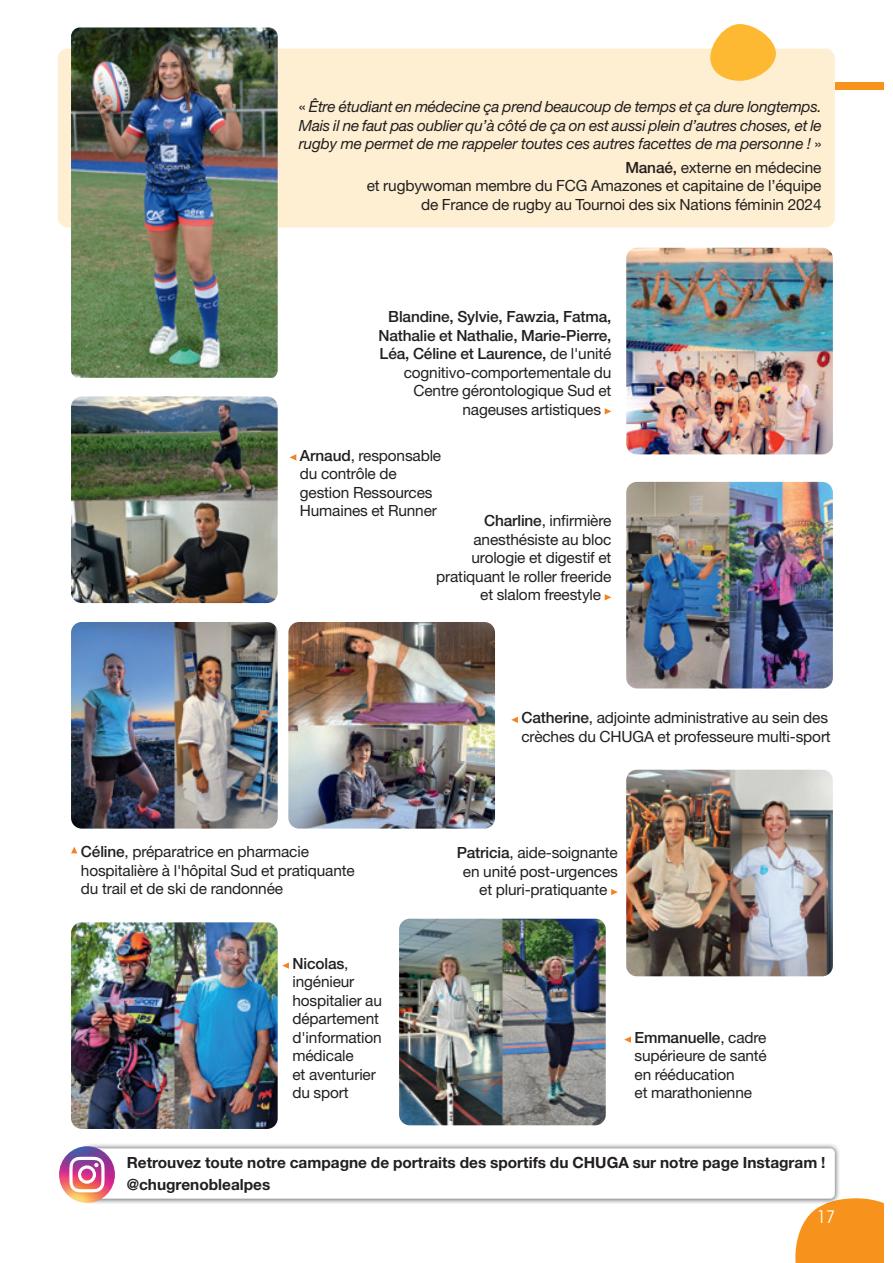
<style>
.page{position:relative;width:893px;height:1263px;background:#fff}
.page>*{position:absolute;margin:0;border:0;box-sizing:border-box;transform-origin:0 0}
.t1{font:condensed 17.1px "ITC Avant Garde Std";color:#fff}
.t2{font:15.45px/18.5px "Helvetica Neue LT Std";letter-spacing:-.01em;color:#231f20}
.t3{font:italic 15.45px/18.5px "Helvetica Neue LT Std";letter-spacing:-.01em;color:#231f20;text-align:justify}
.t4{font:700 15.45px/22px "Helvetica Neue LT Std";color:#231f20}
.t5{font:500 15.45px "Helvetica Neue LT Std";letter-spacing:-.01em;color:#231f20}
.s1{font-style:normal}
.s2{font-weight:500}
.s3{font-weight:400}
</style>
<div class="page">
<div style="left:58px;top:49px;width:777px;height:178px;background:#feefd2;border-radius:10px"></div>
<div style="left:835px;top:82px;width:48px;height:8px;background:#f7931d"></div>
<svg style="left:795px;top:1198px;width:88px;height:65px;background:#f79c31"></svg>
<img style="left:81px;top:1144px;width:759px;height:60px">
<img style="left:825px;top:1200px;width:15px;height:4px">
<div style="left:86px;top:1148px;width:749px;height:51px;background:#fff;border-radius:5px"></div>
<img style="left:59px;top:1146px;width:56px;height:57px;border-radius:50%">
<svg style="left:69px;top:1157px;width:36px;height:35px"></svg>
<img style="left:71px;top:27px;width:207px;height:351px">
<img style="left:288px;top:622px;width:207px;height:207px;border-radius:11px">
<img style="left:71px;top:622px;width:207px;height:207px;border-radius:11px">
<img style="left:71px;top:396px;width:207px;height:207px;border-radius:11px">
<img style="left:71px;top:922px;width:207px;height:207px;border-radius:11px">
<img style="left:399px;top:919px;width:207px;height:206px;border-radius:11px">
<img style="left:626px;top:770px;width:207px;height:206px;border-radius:11px">
<svg style="left:710px;top:24px;width:66px;height:57px"></svg>
<img style="left:626px;top:248px;width:207px;height:206px;border-radius:11px">
<svg style="left:605px;top:408px;width:6px;height:7px"></svg>
<svg style="left:290px;top:454px;width:6px;height:7px"></svg>
<img style="left:626px;top:482px;width:207px;height:207px;border-radius:11px">
<svg style="left:605px;top:594px;width:6px;height:6px"></svg>
<svg style="left:611px;top:889px;width:7px;height:6px"></svg>
<svg style="left:511px;top:717px;width:7px;height:6px"></svg>
<svg style="left:71px;top:847px;width:6px;height:6px"></svg>
<svg style="left:282px;top:962px;width:7px;height:7px"></svg>
<svg style="left:624px;top:1036px;width:7px;height:7px"></svg>
<p class="t3" style="left:299px;top:99px;width:524px"><span class="s1">«</span> Être étudiant en médecine ça prend beaucoup de temps et ça dure longtemps.<br>Mais il ne faut pas oublier qu’à côté de ça on est aussi plein d’autres choses, et le rugby me permet de me rappeler toutes ces autres facettes de ma personne ! <span class="s1">»</span></p>
<p class="t2" style="left:367px;top:159px;width:456px;text-align:right"><span class="s2">Manaé,</span> externe en médecine<br>et rugbywoman membre du FCG Amazones et capitaine de l’équipe de France de rugby au Tournoi des six Nations féminin 2024</p>
<p class="t5" style="left:388px;top:311px;width:225px">Blandine, Sylvie, Fawzia, Fatma,</p>
<p class="t5" style="left:378px;top:329px;width:234px">Nathalie et Nathalie, Marie-Pierre,</p>
<p class="t5" style="left:380px;top:348px;width:233px">Léa, Céline et Laurence, <span class="s3">de l'unité</span></p>
<p class="t2" style="left:404px;top:364px;width:209px">cognitivo-comportementale du</p>
<p class="t2" style="left:413px;top:383px;width:199px">Centre gérontologique Sud et</p>
<p class="t2" style="left:462px;top:401px;width:140px">nageuses artistiques</p>
<p class="t2" style="left:300px;top:447px;width:143px"><span class="s2">Arnaud</span>, responsable du contrôle de gestion Ressources<br>Humaines et Runner</p>
<p class="t2" style="left:484px;top:513px;width:129px"><span class="s2">Charline</span>, infirmière</p>
<p class="t2" style="left:473px;top:532px;width:139px">anesthésiste au bloc</p>
<p class="t2" style="left:471px;top:550px;width:141px">urologie et digestif et</p>
<p class="t2" style="left:436px;top:569px;width:177px">pratiquant le roller freeride</p>
<p class="t2" style="left:480px;top:587px;width:122px">et slalom freestyle</p>
<p class="t2" style="left:81px;top:844px;width:275px"><span class="s2">Céline</span>, préparatrice en pharmacie hospitalière à l'hôpital Sud et pratiquante du trail et de ski de randonnée</p>
<p class="t2" style="left:292px;top:955px;width:91px"><span class="s2">Nicolas</span>, ingénieur hospitalier au département d'information médicale<br>et aventurier du sport</p>
<p class="t2" style="left:521px;top:710px;width:311px"><span class="s2">Catherine</span>, adjointe administrative au sein des crèches du CHUGA et professeure multi-sport</p>
<p class="t2" style="left:457px;top:845px;width:163px"><span class="s2">Patricia</span>, aide-soignante</p>
<p class="t2" style="left:463px;top:863px;width:156px">en unité post-urgences</p>
<p class="t2" style="left:479px;top:882px;width:130px">et pluri-pratiquante</p>
<p class="t2" style="left:634px;top:1029px;width:134px"><span class="s2">Emmanuelle</span>, cadre supérieure de santé en rééducation<br>et marathonienne</p>
<p class="t4" style="left:127px;top:1153px;width:700px">Retrouvez toute notre campagne de portraits des sportifs du CHUGA sur notre page Instagram ! @chugrenoblealpes</p>
<p class="t1" style="left:817px;top:1207px;width:19px">17</p>
</div>
